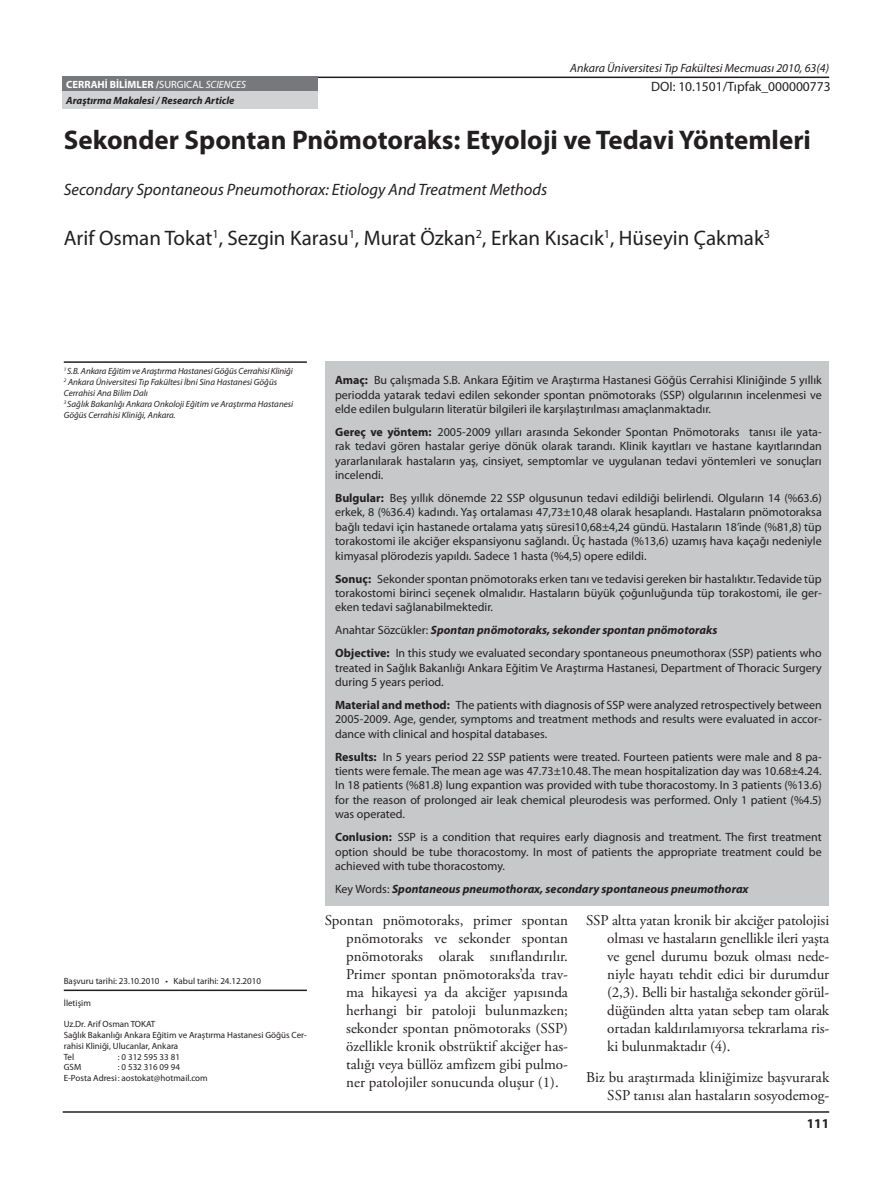
<style>
.page{position:relative;width:893px;height:1191px;background:#fff}
.page>*{position:absolute;margin:0;border:0;box-sizing:border-box;transform-origin:0 0}
.t1{font:700 27px "Myriad Pro";color:#231f20}
.t2{font:21px "Myriad Pro";color:#231f20}
.t3{font:italic 16.5px "Myriad Pro";color:#231f20}
.t4{font:15px/18px "Adobe Garamond Pro";color:#231f20;text-align:justify}
.t5{font:13.5px "Myriad Pro";color:#231f20}
.t6{font:700 13.5px "Myriad Pro";color:#231f20}
.t7{font:12px/14.4px "Myriad Pro";color:#231f20;text-align:justify}
.t8{font:italic 700 12px "Myriad Pro";color:#231f20}
.t9{font:italic 12px "Myriad Pro";color:#231f20}
.t10{font:italic 700 10.5px/16.4px "Myriad Pro";color:#231f20}
.t11{font:9px/10.8px "Myriad Pro";color:#231f20}
.t12{font:italic 9px/10.8px "Myriad Pro";color:#231f20}
.s1{font-style:normal;color:#fff}
.s2{font-weight:400;font-style:normal;color:#fff}
.s3{font-weight:400;color:#fff}
.s4{font-weight:700}
.s5{font-weight:700;font-style:italic}
.s6{font-weight:400;font-style:normal}
</style>
<div class="page">
<hr style="left:63px;top:77px;width:766px;height:1px;background:#231f20">
<hr style="left:63px;top:1111px;width:766px;height:1px;background:#231f20">
<div style="left:63px;top:90px;width:255px;height:19px;background:#d1d2d4"></div>
<div style="left:63px;top:77px;width:255px;height:14px;background:#76787b"></div>
<hr style="left:64px;top:361px;width:243px;height:2px;background:#231f20">
<hr style="left:64px;top:989px;width:243px;height:2px;background:#231f20">
<div style="left:326px;top:362px;width:503px;height:544px;background:#c7c8ca"></div>
<p class="t10" style="left:66px;top:76px;width:181px"><span class="s1">CERRAHİ BİLİMLER /</span><span class="s2">SURGICAL</span> <span class="s3">SCIENCES<br></span>Araştırma Makalesi / Research Article</p>
<p class="t9" style="left:570px;top:60px;width:260px">Ankara Üniversitesi Tıp Fakültesi Mecmuası 2010, 63(4)</p>
<p class="t5" style="left:651px;top:78px;width:181px">DOI: 10.1501/Tıpfak_000000773</p>
<h1 class="t1" style="left:64px;top:123px;width:749px">Sekonder Spontan Pnömotoraks: Etyoloji ve Tedavi Yöntemleri</h1>
<h3 class="t3" style="left:64px;top:179px;width:485px">Secondary Spontaneous Pneumothorax: Etiology And Treatment Methods</h3>
<h2 class="t2" style="left:64px;top:225px;width:708px">Arif Osman Tokat<sup>1</sup>, Sezgin Karasu<sup>1</sup>, Murat Özkan<sup>2</sup>, Erkan Kısacık<sup>1</sup>, Hüseyin Çakmak<sup>3</sup></h2>
<p class="t12" style="left:64px;top:366px;width:231px"><sup>1</sup> S.B. Ankara Eğitim ve Araştırma Hastanesi Göğüs Cerrahisi Kliniği <sup>2</sup> Ankara Üniversitesi Tıp Fakültesi İbni Sina Hastanesi Göğüs Cerrahisi Ana Bilim Dalı<br><sup>3</sup> Sağlık Bakanlığı Ankara Onkoloji Eğitim ve Araştırma Hastanesi Göğüs Cerrahisi Kliniği, Ankara.</p>
<p class="t11" style="left:64px;top:975px;width:199px">Başvuru tarihi: 23.10.2010 • Kabul tarihi: 24.12.2010</p>
<p class="t11" style="left:64px;top:997px;width:29px">İletişim</p>
<p class="t11" style="left:64px;top:1018px;width:245px">Uz.Dr. Arif Osman TOKAT<br>Sağlık Bakanlığı Ankara Eğitim ve Araştırma Hastanesi Göğüs Cer&shy;rahisi Kliniği, Ulucanlar, Ankara<br>Tel</p>
<p class="t11" style="left:118px;top:1051px;width:64px">: 0 312 595 33 81</p>
<p class="t11" style="left:64px;top:1061px;width:19px">GSM</p>
<p class="t11" style="left:64px;top:1061px;width:145px;text-indent:54px">: 0 532 316 09 94<br>E-Posta Adresi: aostokat@hotmail.com</p>
<p class="t7" style="left:335px;top:373px;width:488px"><span class="s4">Amaç:</span> Bu çalışmada S.B. Ankara Eğitim ve Araştırma Hastanesi Göğüs Cerrahisi Kliniğinde 5 yıllık periodda yatarak tedavi edilen sekonder spontan pnömotoraks (SSP) olgularının incelenmesi ve elde edilen bulguların literatür bilgileri ile karşılaştırılması amaçlanmaktadır.</p>
<p class="t7" style="left:335px;top:424px;width:488px"><span class="s4">Gereç ve yöntem:</span> 2005-2009 yılları arasında Sekonder Spontan Pnömotoraks tanısı ile yata&shy;rak tedavi gören hastalar geriye dönük olarak tarandı. Klinik kayıtları ve hastane kayıtlarından yararlanılarak hastaların yaş, cinsiyet, semptomlar ve uygulanan tedavi yöntemleri ve sonuçları incelendi.</p>
<p class="t7" style="left:335px;top:490px;width:488px"><span class="s4">Bulgular:</span> Beş yıllık dönemde 22 SSP olgusunun tedavi edildiği belirlendi. Olguların 14 (%63.6) erkek, 8 (%36.4) kadındı. Yaş ortalaması 47,73±10,48 olarak hesaplandı. Hastaların pnömotoraksa bağlı tedavi için hastanede ortalama yatış süresi10,68±4,24 gündü. Hastaların 18’inde (%81,8) tüp torakostomi ile akciğer ekspansiyonu sağlandı. Üç hastada (%13,6) uzamış hava kaçağı nedeniyle kimyasal plörodezis yapıldı. Sadece 1 hasta (%4,5) opere edildi.</p>
<p class="t7" style="left:335px;top:571px;width:488px"><span class="s4">Sonuç:</span> Sekonder spontan pnömotoraks erken tanı ve tedavisi gereken bir hastalıktır. Tedavide tüp torakostomi birinci seçenek olmalıdır. Hastaların büyük çoğunluğunda tüp torakostomi, ile ger&shy;eken tedavi sağlanabilmektedir.</p>
<p class="t7" style="left:335px;top:618px;width:488px;line-height:23px">Anahtar Sözcükler: <span class="s5">Spontan pnömotoraks, sekonder spontan pnömotoraks<br></span><span class="s4">Objective:</span> In this study we evaluated secondary spontaneous pneumothorax (SSP) patients who</p>
<p class="t7" style="left:335px;top:660px;width:488px">treated in Sağlık Bakanlığı Ankara Eğitim Ve Araştırma Hastanesi, Department of Thoracic Surgery during 5 years period.</p>
<p class="t7" style="left:335px;top:697px;width:488px"><span class="s4">Material and method:</span> The patients with diagnosis of SSP were analyzed retrospectively between 2005-2009. Age, gender, symptoms and treatment methods and results were evaluated in accor&shy;dance with clinical and hospital databases.</p>
<p class="t7" style="left:335px;top:749px;width:488px"><span class="s4">Results:</span> In 5 years period 22 SSP patients were treated. Fourteen patients were male and 8 pa&shy;tients were female. The mean age was 47.73±10.48. The mean hospitalization day was 10.68±4.24.<br>In 18 patients (%81.8) lung expantion was provided with tube thoracostomy. In 3 patients (%13.6) for the reason of prolonged air leak chemical pleurodesis was performed. Only 1 patient (%4.5) was operated.</p>
<p class="t7" style="left:335px;top:829px;width:488px"><span class="s4">Conlusion:</span> SSP is a condition that requires early diagnosis and treatment. The first treatment option should be tube thoracostomy. In most of patients the appropriate treatment could be achieved with tube thoracostomy.</p>
<p class="t8" style="left:335px;top:881px;width:415px"><span class="s6">Key Words:</span> Spontaneous pneumothorax, secondary spontaneous pneumothorax</p>
<p class="t4" style="left:346px;top:912px;width:223px;text-indent:-21px">Spontan pnömotoraks, primer spontan pnömotoraks ve sekonder spontan pnömotoraks olarak sınıflandırılır.<br>Primer spontan pnömotoraks’da trav&shy;ma hikayesi ya da akciğer yapısında herhangi bir patoloji bulunmazken; sekonder spontan pnömotoraks (SSP) özellikle kronik obstrüktif akciğer has&shy;talığı veya büllöz amfizem gibi pulmo&shy;ner patolojiler sonucunda oluşur (1).</p>
<p class="t4" style="left:607px;top:912px;width:223px;text-indent:-21px">SSP altta yatan kronik bir akciğer patolojisi olması ve hastaların genellikle ileri yaşta ve genel durumu bozuk olması nede&shy;niyle hayatı tehdit edici bir durumdur (2,3). Belli bir hastalığa sekonder görül&shy;düğünden altta yatan sebep tam olarak ortadan kaldırılamıyorsa tekrarlama ris&shy;ki bulunmaktadır (4).</p>
<p class="t4" style="left:586px;top:1069px;width:245px;text-align:right">Biz bu araştırmada kliniğimize başvurarak<br>SSP tanısı alan hastaların sosyodemog-</p>
<p class="t6" style="left:807px;top:1114px;width:24px">111</p>
</div>
